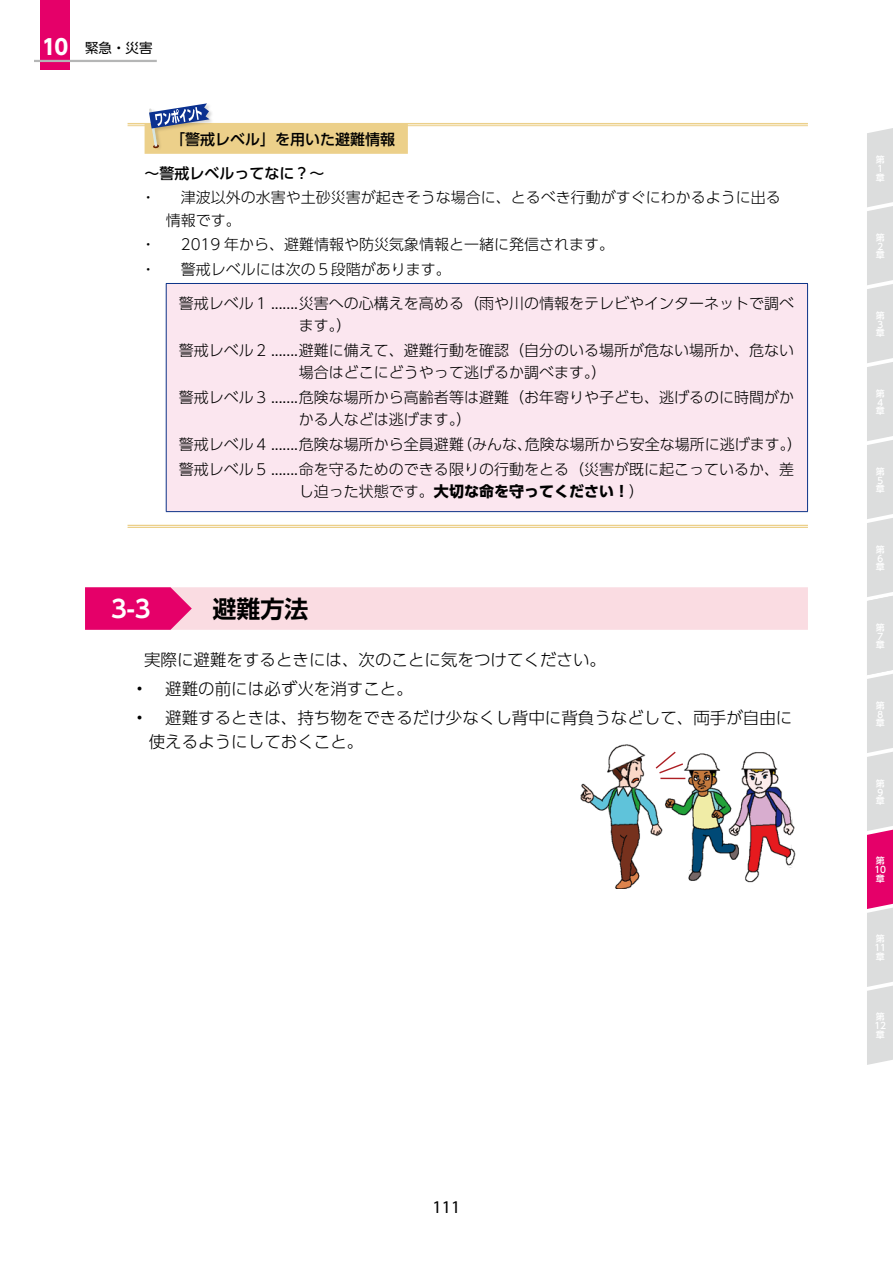
<style>
.page{position:relative;width:893px;height:1263px;background:#fff}
.page>*{position:absolute;margin:0;border:0;box-sizing:border-box;transform-origin:0 0}
.t1{font:700 24px "UD Shin Go Pro De";color:#000}
.t2{font:700 24px "UD Shin Go Pro De";color:#fff}
.t3{font:18px "Myriad Pro";color:#000}
.t4{font:300 16.5px/29px "UD Shin Go Pro";color:#000}
.t5{font:300 15px/22.5px "UD Shin Go Pro";color:#000}
.t6{font:500 15px "UD Shin Go Pro";color:#000}
.t7{font:700 15px "UD Shin Go Pro";color:#000}
.t8{font:13.5px "UD Shin Go Pro";color:#000}
.t9{font:500 9px/8.7px "UD Shin Go NT Pr 6 N";color:#fff}
.s1{font-weight:700;font-size:21px;color:#fff}
.s2{font-weight:300}
</style>
<div class="page">
<div style="left:40px;top:0;width:30px;height:70px;background:#e50069"></div>
<hr style="left:34px;top:60px;width:123px;height:2px;background:#b5b6b6">
<svg style="left:867px;top:128px;width:26px;height:937px;background:#decdd5"></svg>
<hr style="left:128px;top:123px;width:680px;height:1px;background:#ecd08a">
<hr style="left:128px;top:125px;width:680px;height:1px;background:#ecd08a">
<div style="left:145px;top:124px;width:263px;height:30px;background:#ecd08a"></div>
<hr style="left:128px;top:525px;width:680px;height:1px;background:#ecd08a">
<hr style="left:128px;top:527px;width:680px;height:1px;background:#ecd08a">
<div style="left:166px;top:283px;width:641px;height:229px;background:#fbe6ef"></div>
<hr style="left:166px;top:283px;width:642px;height:1px;background:#0c3388">
<hr style="left:166px;top:284px;width:1px;height:227px;background:#0c3388">
<hr style="left:807px;top:284px;width:1px;height:227px;background:#0c3388">
<hr style="left:166px;top:511px;width:642px;height:1px;background:#0c3388">
<svg style="left:85px;top:587px;width:723px;height:43px;background:#f7bfd2"></svg>
<img style="left:155px;top:111px;width:57px;height:38px">
<svg style="left:149px;top:103px;width:61px;height:45px"></svg>
<img style="left:580px;top:745px;width:215px;height:144px">
<svg style="left:654px;top:750px;width:31px;height:29px"></svg>
<p class="t8" style="left:42px;top:37px;width:112px"><span class="s1">10</span> 緊急・災害</p>
<p class="t6" style="left:170px;top:128px;width:226px">「警戒レベル」を用いた避難情報</p>
<p class="t6" style="left:145px;top:161px;width:181px">～警戒レベルってなに？～</p>
<p class="t5" style="left:166px;top:186px;width:617px;text-indent:-25px">・ 　津波以外の水害や土砂災害が起きそうな場合に、とるべき行動がすぐにわかるように出る情報です。</p>
<p class="t5" style="left:141px;top:232px;width:475px;line-height:24.6px">・ 　2019 年から、避難情報や防災気象情報と一緒に発信されます。・ 　警戒レベルには次の５段階があります。</p>
<p class="t5" style="left:299px;top:291px;width:497px;text-indent:-120px">警戒レベル１.......災害への心構えを高める（雨や川の情報をテレビやインターネットで調べます。）</p>
<p class="t5" style="left:299px;top:338px;width:497px;text-indent:-120px">警戒レベル２.......避難に備えて、避難行動を確認（自分のいる場所が危ない場所か、危ない場合はどこにどうやって逃げるか調べます。）</p>
<p class="t5" style="left:299px;top:385px;width:497px;text-indent:-120px">警戒レベル３.......危険な場所から高齢者等は避難（お年寄りや子ども、逃げるのに時間がかかる人などは逃げます。）</p>
<p class="t5" style="left:179px;top:431px;width:625px;line-height:24.6px">警戒レベル４.......危険な場所から全員避難（みんな、危険な場所から安全な場所に逃げます。）警戒レベル５.......命を守るためのできる限りの行動をとる（災害が既に起こっているか、差</p>
<p class="t7" style="left:299px;top:479px;width:347px"><span class="s2">し迫った状態です。</span>大切な命を守ってください！<span class="s2">）</span></p>
<h1 class="t2" style="left:111px;top:589px;width:41px">3-3</h1>
<h1 class="t1" style="left:213px;top:589px;width:97px">避難方法</h1>
<p class="t4" style="left:136px;top:644px;width:658px;text-indent:8px">実際に避難をするときには、次のことに気をつけてください。<br>• 　避難の前には必ず火を消すこと。<br>• 　避難するときは、持ち物をできるだけ少なくし背中に背負うなどして、両手が自由に</p>
<p class="t4" style="left:149px;top:727px;width:216px">使えるようにしておくこと。</p>
<p class="t3" style="left:433px;top:1195px;width:29px">111</p>
<p class="t9" style="left:876px;top:155px;width:10px">第<br>１章</p>
<p class="t9" style="left:876px;top:233px;width:10px">第<br>２章</p>
<p class="t9" style="left:876px;top:311px;width:10px">第<br>３章</p>
<p class="t9" style="left:876px;top:389px;width:10px">第<br>４章</p>
<p class="t9" style="left:876px;top:467px;width:10px">第<br>５章</p>
<p class="t9" style="left:876px;top:545px;width:10px">第<br>６章</p>
<p class="t9" style="left:876px;top:623px;width:10px">第<br>７章</p>
<p class="t9" style="left:876px;top:701px;width:10px">第<br>８章</p>
<p class="t9" style="left:876px;top:779px;width:10px">第<br>９章</p>
<p class="t9" style="left:874px;top:856px;width:13px">第<br>10章</p>
<p class="t9" style="left:874px;top:934px;width:13px">第<br>11章</p>
<p class="t9" style="left:874px;top:1012px;width:13px">第<br>12章</p>
</div>
